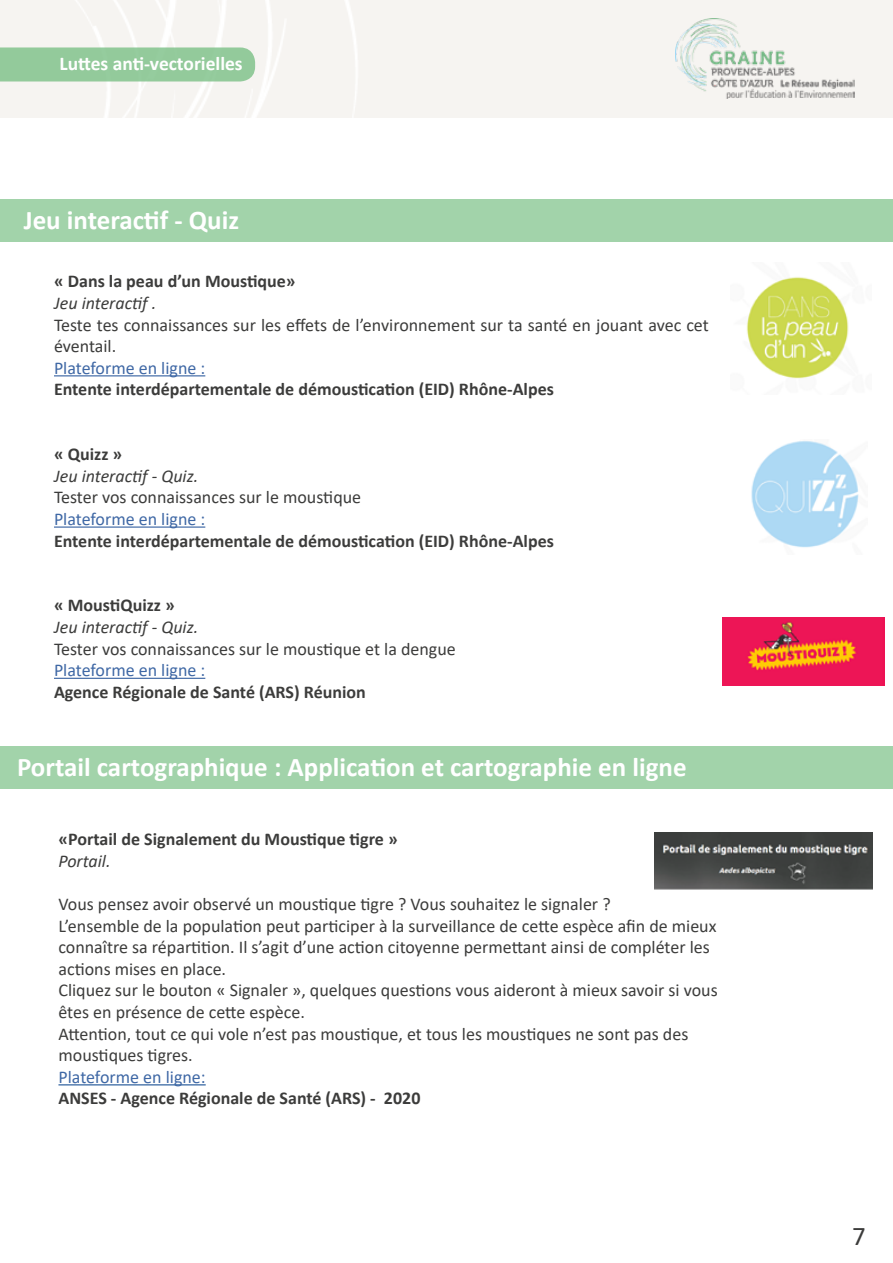
<style>
.page{position:relative;width:893px;height:1263px;background:#fff}
.page>*{position:absolute;margin:0;border:0;box-sizing:border-box;transform-origin:0 0}
.t1{font:700 27px "Calibri";color:#fff}
.t2{font:27px "Calibri";color:#3c3c3b}
.t3{font:700 19.5px "Calibri";color:#fff}
.t4{font:18px/21.6px "Calibri";color:#3c3c3b}
.t5{font:700 18px/21.6px "Calibri";color:#3c3c3b}
.t6{font:italic 18px "Calibri";color:#3c3c3b}
.t7{font:18px "Calibri";color:#3f68a5}
.s1{font-weight:400;color:#3f68a5}
.s2{color:#3d3d3c}
</style>
<div class="page">
<div style="left:0;top:199px;width:893px;height:43px;background:#a2d3aa"></div>
<hr style="left:54px;top:375px;width:151px;height:1px;background:#3f68a5">
<hr style="left:54px;top:526px;width:151px;height:2px;background:#3f68a5">
<hr style="left:54px;top:678px;width:151px;height:1px;background:#3f68a5">
<img style="left:751px;top:441px;width:108px;height:107px">
<img style="left:746px;top:277px;width:103px;height:102px">
<img style="left:723px;top:618px;width:161px;height:67px">
<div style="left:0;top:0;width:893px;height:117px;background:#f6f4f1"></div>
<img style="left:0;top:0;width:357px;height:117px">
<div style="left:0;top:47px;width:255px;height:34px;background:#93ca9b"></div>
<img style="left:675px;top:18px;width:179px;height:81px">
<div style="left:0;top:746px;width:893px;height:43px;background:#a2d3aa"></div>
<hr style="left:58px;top:1084px;width:148px;height:1px;background:#275b9b">
<img style="left:655px;top:833px;width:217px;height:57px">
<p class="t3" style="left:60px;top:49px;width:185px">Luttes anti-vectorielles</p>
<h1 class="t1" style="left:24px;top:201px;width:217px">Jeu interactif - Quiz</h1>
<p class="t5" style="left:54px;top:270px;width:243px">« Dans la peau d’un Moustique»</p>
<p class="t6" style="left:54px;top:291px;width:104px">Jeu interactif .</p>
<p class="t4" style="left:54px;top:313px;width:656px">Teste tes connaissances sur les effets de l’environnement sur ta santé en jouant avec cet éventail.</p>
<p class="t7" style="left:54px;top:355px;width:153px">Plateforme en ligne :</p>
<p class="t5" style="left:54px;top:378px;width:501px">Entente interdépartementale de démoustication (EID) Rhône-Alpes</p>
<p class="t5" style="left:54px;top:443px;width:70px">« Quizz »</p>
<p class="t6" style="left:54px;top:463px;width:146px">Jeu interactif - Quiz.</p>
<p class="t4" style="left:54px;top:486px;width:309px">Tester vos connaissances sur le moustique</p>
<p class="t5" style="left:54px;top:508px;width:501px"><span class="s1">Plateforme en ligne :<br></span>Entente interdépartementale de démoustication (<span class="s2">EID) Rhône-Alpes</span></p>
<p class="t5" style="left:54px;top:594px;width:122px">« MoustiQuizz »</p>
<p class="t6" style="left:54px;top:615px;width:146px">Jeu interactif - Quiz.</p>
<p class="t4" style="left:54px;top:637px;width:403px">Tester vos connaissances sur le moustique et la dengue</p>
<p class="t5" style="left:54px;top:659px;width:313px"><span class="s1">Plateforme en ligne :<br></span>Agence Régionale de Santé (<span class="s2">ARS) Réunion</span></p>
<h1 class="t1" style="left:17px;top:748px;width:671px">Portail cartographique : Application et cartographie en ligne</h1>
<p class="t5" style="left:58px;top:828px;width:341px">«Portail de Signalement du Moustique tigre »</p>
<p class="t6" style="left:58px;top:848px;width:54px">Portail.</p>
<p class="t4" style="left:58px;top:893px;width:661px">Vous pensez avoir observé un moustique tigre ? Vous souhaitez le signaler ?<br>L’ensemble de la population peut participer à la surveillance de cette espèce afin de mieux connaître sa répartition. Il s’agit d’une action citoyenne permettant ainsi de compléter les actions mises en place.<br>Cliquez sur le bouton « Signaler », quelques questions vous aideront à mieux savoir si vous êtes en présence de cette espèce.<br>Attention, tout ce qui vole n’est pas moustique, et tous les moustiques ne sont pas des moustiques tigres.</p>
<p class="t7" style="left:58px;top:1064px;width:149px">Plateforme en ligne:</p>
<p class="t5" style="left:58px;top:1087px;width:363px">ANSES - Agence Régionale de Santé (ARS) - 2020</p>
<h1 class="t2" style="left:852px;top:1217px;width:15px">7</h1>
</div>
